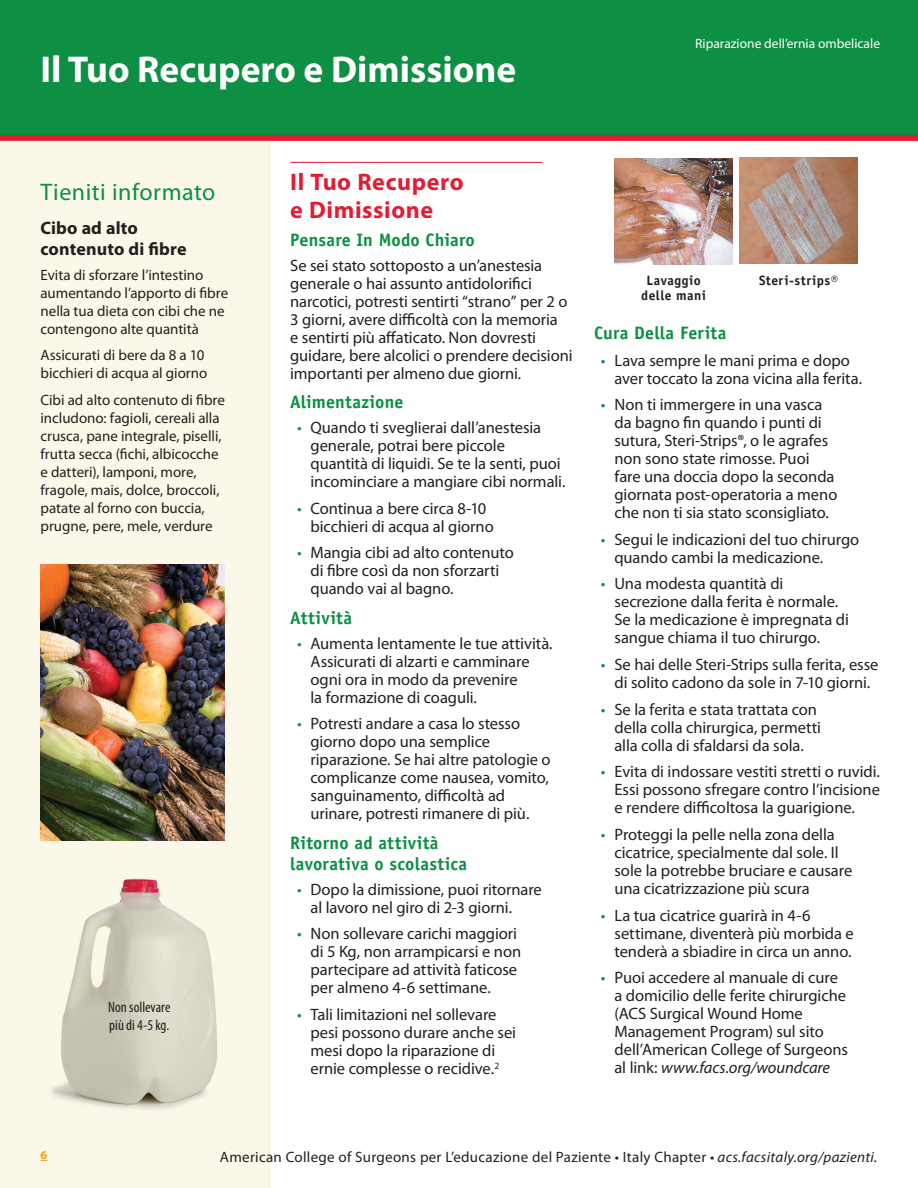
<style>
.page{position:relative;width:918px;height:1188px;background:#fff}
.page>*{position:absolute;margin:0;border:0;box-sizing:border-box;transform-origin:0 0}
.HEAD{font:700 37.5px "Myriad Pro";color:#fff}
.SUB{font:700 24px/28.5px "Myriad Pro";letter-spacing:.025em;color:#e01d33}
.A-keeping_you_inform{font:24px "Myriad Pro";letter-spacing:.02em;color:#0d8f44}
._2_SUBHEAD_gold{font:700 18px/21px "Officina Sans Std";letter-spacing:.01em;color:#0d8f44}
._2_SUBHEAD_gold-2{font:700 18px/21px "Myriad Pro";letter-spacing:.005em;color:#231f20}
._3_TEXT{font:700 18px "Officina Sans Std";letter-spacing:.01em;color:#0d8f44}
._3_TEXT-2{font:16.5px/18px "Myriad Pro";letter-spacing:-.005em;color:#231f20}
.A-TEXT__keeping_you{font:15px/18px "Myriad Pro";color:#231f20}
.A-TEXT__keeping_you-2{font:15px "Myriad Pro";letter-spacing:.02em;color:#231f20}
.A-TEXT__keeping_you-3{font:condensed 15px/18px "Myriad Pro";color:#231f20}
.t1{font:13.5px "Myriad Pro";color:#fff}
.t2{font:700 13.5px/15.3px "Officina Sans Std";letter-spacing:.035em;color:#231f20;text-align:center}
.t3{font:700 12px "Myriad Pro";color:#f09d24}
.s1{color:#0d8f44}
.s2{font-style:italic}
</style>
<div class="page">
<div style="left:0;top:0;width:918px;height:135px;background:#0d8f44"></div>
<div style="left:0;top:141px;width:270px;height:1047px;background:#fbf8e9"></div>
<img style="left:40px;top:565px;width:185px;height:276px">
<img style="left:51px;top:878px;width:166px;height:231px">
<img style="left:615px;top:158px;width:118px;height:106px">
<img style="left:740px;top:157px;width:118px;height:107px">
<hr style="left:290px;top:162px;width:252px;height:1px;background:#e01d33">
<div style="left:0;top:135px;width:918px;height:6px;background:#e01d33"></div>
<p class="HEAD" style="left:40px;top:44px;width:477px">Il Tuo Recupero e Dimissione</p>
<p class="t1" style="left:695px;top:35px;width:186px">Riparazione dell’ernia ombelicale</p>
<p class="A-keeping_you_inform" style="left:40px;top:177px;width:176px">Tieniti informato</p>
<p class="_2_SUBHEAD_gold-2" style="left:40px;top:217px;width:148px">Cibo ad alto contenuto di fibre</p>
<p class="A-TEXT__keeping_you" style="left:40px;top:265px;width:189px">Evita di sforzare l’intestino aumentando l’apporto di fibre nella tua dieta con cibi che ne contengono alte quantità</p>
<p class="A-TEXT__keeping_you" style="left:40px;top:346px;width:168px">Assicurati di bere da 8 a 10 bicchieri di acqua al giorno</p>
<p class="A-TEXT__keeping_you" style="left:40px;top:391px;width:186px">Cibi ad alto contenuto di fibre includono: fagioli, cereali alla crusca, pane integrale, piselli, frutta secca (fichi, albicocche e datteri), lamponi, more, fragole, mais, dolce, broccoli, patate al forno con buccia, prugne, pere, mele, verdure</p>
<p class="A-TEXT__keeping_you-3" style="left:108px;top:997px;width:64px">Non sollevare più di 4-5 kg.</p>
<p class="SUB" style="left:290px;top:167px;width:175px">Il Tuo Recupero e Dimissione</p>
<p class="_2_SUBHEAD_gold" style="left:290px;top:229px;width:186px">Pensare In Modo Chiaro</p>
<p class="_3_TEXT-2" style="left:290px;top:256px;width:284px">Se sei stato sottoposto a un’anestesia generale o hai assunto antidolorifici narcotici, potresti sentirti “strano” per 2 o 3 giorni, avere difficoltà con la memoria<br>e sentirti più affaticato. Non dovresti guidare, bere alcolici o prendere decisioni importanti per almeno due giorni.</p>
<p class="_2_SUBHEAD_gold" style="left:290px;top:392px;width:115px">Alimentazione</p>
<p class="_3_TEXT-2" style="left:310px;top:418px;width:256px;text-indent:-14px"><span class="s1">•</span> Quando ti sveglierai dall’anestesia generale, potrai bere piccole quantità di liquidi. Se te la senti, puoi incominciare a mangiare cibi normali.</p>
<p class="_3_TEXT-2" style="left:310px;top:499px;width:185px;text-indent:-14px"><span class="s1">•</span> Continua a bere circa 8-10 bicchieri di acqua al giorno</p>
<p class="_3_TEXT-2" style="left:310px;top:544px;width:205px;text-indent:-14px"><span class="s1">•</span> Mangia cibi ad alto contenuto di fibre così da non sforzarti quando vai al bagno.</p>
<p class="_2_SUBHEAD_gold" style="left:290px;top:607px;width:63px">Attività</p>
<p class="_3_TEXT-2" style="left:310px;top:634px;width:244px;text-indent:-14px"><span class="s1">•</span> Aumenta lentamente le tue attività.<br>Assicurati di alzarti e camminare ogni ora in modo da prevenire<br>la formazione di coaguli.</p>
<p class="_3_TEXT-2" style="left:310px;top:715px;width:242px;text-indent:-14px"><span class="s1">•</span> Potresti andare a casa lo stesso giorno dopo una semplice riparazione. Se hai altre patologie o complicanze come nausea, vomito, sanguinamento, difficoltà ad urinare, potresti rimanere di più.</p>
<p class="_2_SUBHEAD_gold" style="left:290px;top:832px;width:179px">Ritorno ad attività lavorativa o scolastica</p>
<p class="_3_TEXT-2" style="left:310px;top:880px;width:233px;text-indent:-14px"><span class="s1">•</span> Dopo la dimissione, puoi ritornare al lavoro nel giro di 2-3 giorni.</p>
<p class="_3_TEXT-2" style="left:310px;top:925px;width:212px;text-indent:-14px"><span class="s1">•</span> Non sollevare carichi maggiori di 5 Kg, non arrampicarsi e non partecipare ad attività faticose per almeno 4-6 settimane.</p>
<p class="_3_TEXT-2" style="left:310px;top:1005px;width:207px;text-indent:-14px"><span class="s1">•</span> Tali limitazioni nel sollevare pesi possono durare anche sei mesi dopo la riparazione di ernie complesse o recidive.<sup>2</sup></p>
<p class="t2" style="left:641px;top:273px;width:66px">Lavaggio delle mani</p>
<p class="t2" style="left:759px;top:273px;width:81px">Steri-strips®</p>
<p class="_3_TEXT" style="left:594px;top:322px;width:134px">Cura Della Ferita</p>
<p class="_3_TEXT-2" style="left:614px;top:351px;width:249px;text-indent:-14px"><span class="s1">•</span> Lava sempre le mani prima e dopo aver toccato la zona vicina alla ferita.</p>
<p class="_3_TEXT-2" style="left:614px;top:395px;width:224px;text-indent:-14px"><span class="s1">•</span> Non ti immergere in una vasca da bagno fin quando i punti di sutura, Steri-Strips®, o le agrafes non sono state rimosse. Puoi fare una doccia dopo la seconda giornata post-operatoria a meno che non ti sia stato sconsigliato.</p>
<p class="_3_TEXT-2" style="left:614px;top:530px;width:246px;text-indent:-14px"><span class="s1">•</span> Segui le indicazioni del tuo chirurgo quando cambi la medicazione.</p>
<p class="_3_TEXT-2" style="left:614px;top:575px;width:236px;text-indent:-14px"><span class="s1">•</span> Una modesta quantità di secrezione dalla ferita è normale.<br>Se la medicazione è impregnata di sangue chiama il tuo chirurgo.</p>
<p class="_3_TEXT-2" style="left:601px;top:655px;width:279px;text-align:center"><span class="s1">•</span> Se hai delle Steri-Strips sulla ferita, esse di solito cadono da sole in 7-10 giorni.</p>
<p class="_3_TEXT-2" style="left:614px;top:700px;width:208px;text-indent:-14px"><span class="s1">•</span> Se la ferita e stata trattata con della colla chirurgica, permetti alla colla di sfaldarsi da sola.</p>
<p class="_3_TEXT-2" style="left:614px;top:763px;width:267px;text-align:justify;text-indent:-14px"><span class="s1">•</span> Evita di indossare vestiti stretti o ruvidi.<br>Essi possono sfregare contro l’incisione e rendere difficoltosa la guarigione.</p>
<p class="_3_TEXT-2" style="left:614px;top:825px;width:239px;text-indent:-14px"><span class="s1">•</span> Proteggi la pelle nella zona della cicatrice, specialmente dal sole. Il sole la potrebbe bruciare e causare una cicatrizzazione più scura</p>
<p class="_3_TEXT-2" style="left:614px;top:906px;width:241px;text-indent:-14px"><span class="s1">•</span> La tua cicatrice guarirà in 4-6 settimane, diventerà più morbida e tenderà a sbiadire in circa un anno.</p>
<p class="_3_TEXT-2" style="left:614px;top:969px;width:235px;text-indent:-14px"><span class="s1">•</span> Puoi accedere al manuale di cure a domicilio delle ferite chirurgiche (ACS Surgical Wound Home<br>Management Program) sul sito dell’American College of Surgeons al link: <span class="s2">www.facs.org/woundcare</span></p>
<p class="t3" style="left:40px;top:1147px;width:8px">6</p>
<p class="A-TEXT__keeping_you-2" style="left:220px;top:1148px;width:659px">American College of Surgeons per L’educazione del Paziente • Italy Chapter • <span class="s2">acs.facsitaly.org/pazienti.</span></p>
</div>
